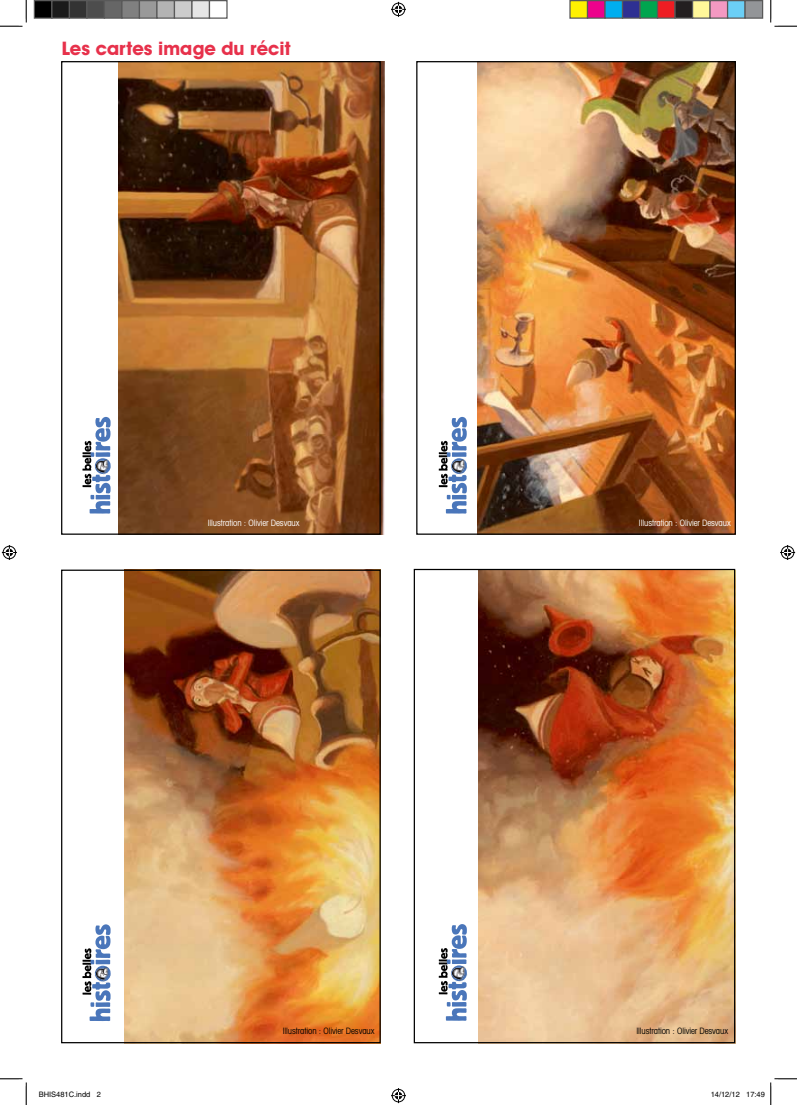
<style>
.page{position:relative;width:797px;height:1105px;background:#fff}
.page>*{position:absolute;margin:0;border:0;box-sizing:border-box;transform-origin:0 0}
.t1{font:700 18.75px "Avant Garde IT Cby BT";color:#e7314b}
.t2{font:condensed 8.75px "Avant Garde IT Cby BT";letter-spacing:-.01em;color:#fff}
.t3{font:condensed 8.75px "Avant Garde IT Cby BT";letter-spacing:-.01em;color:#000}
.t4{font:7.5px "Helvetica";color:#000}
</style>
<div class="page">
<img style="left:124px;top:572px;width:255px;height:469px">
<img style="left:479px;top:571px;width:254px;height:470px">
<img style="left:118px;top:62px;width:266px;height:473px">
<img style="left:477px;top:63px;width:257px;height:470px">
<div style="left:416px;top:61px;width:320px;height:474px;border:1px solid #000"></div>
<div style="left:61px;top:61px;width:320px;height:474px;border:1px solid #000"></div>
<div style="left:61px;top:570px;width:320px;height:473px;border:1px solid #000"></div>
<div style="left:414px;top:569px;width:321px;height:474px;border:1px solid #000"></div>
<svg style="left:439px;top:417px;width:28px;height:97px"></svg>
<svg style="left:82px;top:924px;width:29px;height:97px"></svg>
<svg style="left:82px;top:417px;width:29px;height:97px"></svg>
<svg style="left:439px;top:924px;width:28px;height:97px"></svg>
<svg style="left:0;top:0;width:27px;height:27px"></svg>
<svg style="left:0;top:1078px;width:27px;height:27px"></svg>
<svg style="left:770px;top:0;width:27px;height:27px"></svg>
<svg style="left:391px;top:2px;width:15px;height:15px"></svg>
<svg style="left:391px;top:1088px;width:15px;height:15px"></svg>
<svg style="left:2px;top:545px;width:15px;height:15px"></svg>
<svg style="left:780px;top:545px;width:15px;height:15px"></svg>
<div style="left:34px;top:1px;width:18px;height:17px;background:#000"></div>
<div style="left:34px;top:0;width:18px;height:19px;border:1px solid #595959"></div>
<div style="left:52px;top:1px;width:17px;height:17px;background:#1a1a1a"></div>
<div style="left:51px;top:0;width:19px;height:19px;border:1px solid #595959"></div>
<div style="left:69px;top:1px;width:18px;height:17px;background:#333"></div>
<div style="left:69px;top:0;width:19px;height:19px;border:1px solid #595959"></div>
<div style="left:87px;top:1px;width:17px;height:17px;background:#4d4d4d"></div>
<div style="left:86px;top:0;width:19px;height:19px;border:1px solid #595959"></div>
<div style="left:104px;top:1px;width:18px;height:17px;background:#666"></div>
<div style="left:104px;top:0;width:18px;height:19px;border:1px solid #595959"></div>
<div style="left:122px;top:1px;width:17px;height:17px;background:#808080"></div>
<div style="left:121px;top:0;width:19px;height:19px;border:1px solid #595959"></div>
<div style="left:139px;top:1px;width:18px;height:17px;background:#999"></div>
<div style="left:139px;top:0;width:19px;height:19px;border:1px solid #595959"></div>
<div style="left:157px;top:1px;width:17px;height:17px;background:#b3b3b3"></div>
<div style="left:156px;top:0;width:19px;height:19px;border:1px solid #595959"></div>
<div style="left:174px;top:1px;width:18px;height:17px;background:#ccc"></div>
<div style="left:174px;top:0;width:18px;height:19px;border:1px solid #595959"></div>
<div style="left:192px;top:1px;width:17px;height:17px;background:#e6e6e6"></div>
<div style="left:191px;top:0;width:19px;height:19px;border:1px solid #595959"></div>
<div style="left:209px;top:0;width:19px;height:19px;border:1px solid #595959"></div>
<div style="left:570px;top:1px;width:17px;height:17px;background:#fff101"></div>
<div style="left:569px;top:0;width:19px;height:19px;border:1px solid #595959"></div>
<div style="left:587px;top:1px;width:18px;height:17px;background:#ed028c"></div>
<div style="left:587px;top:0;width:18px;height:19px;border:1px solid #595959"></div>
<div style="left:605px;top:1px;width:17px;height:17px;background:#00aeef"></div>
<div style="left:604px;top:0;width:19px;height:19px;border:1px solid #595959"></div>
<div style="left:622px;top:1px;width:18px;height:17px;background:#2e3092"></div>
<div style="left:622px;top:0;width:18px;height:19px;border:1px solid #595959"></div>
<div style="left:640px;top:1px;width:17px;height:17px;background:#00a54f"></div>
<div style="left:639px;top:0;width:19px;height:19px;border:1px solid #595959"></div>
<div style="left:657px;top:1px;width:18px;height:17px;background:#ee1d23"></div>
<div style="left:657px;top:0;width:18px;height:19px;border:1px solid #595959"></div>
<div style="left:675px;top:1px;width:17px;height:17px;background:#231f20"></div>
<div style="left:674px;top:0;width:19px;height:19px;border:1px solid #595959"></div>
<div style="left:692px;top:1px;width:18px;height:17px;background:#fff79a"></div>
<div style="left:692px;top:0;width:18px;height:19px;border:1px solid #595959"></div>
<div style="left:710px;top:1px;width:17px;height:17px;background:#f499c2"></div>
<div style="left:709px;top:0;width:19px;height:19px;border:1px solid #595959"></div>
<div style="left:727px;top:1px;width:18px;height:17px;background:#6bcff6"></div>
<div style="left:727px;top:0;width:18px;height:19px;border:1px solid #595959"></div>
<div style="left:745px;top:1px;width:17px;height:17px;background:#939598"></div>
<div style="left:744px;top:0;width:19px;height:19px;border:1px solid #595959"></div>
<svg style="left:770px;top:1078px;width:27px;height:27px"></svg>
<h1 class="t1" style="left:62px;top:37px;width:230px">Les cartes image du récit</h1>
<p class="t2" style="left:208px;top:518px;width:93px">Illustration : Olivier Desvaux</p>
<p class="t3" style="left:283px;top:1026px;width:93px">Illustration : Olivier Desvaux</p>
<p class="t2" style="left:639px;top:518px;width:93px">Illustration : Olivier Desvaux</p>
<p class="t3" style="left:636px;top:1026px;width:93px">Illustration : Olivier Desvaux</p>
<p class="t4" style="left:39px;top:1090px;width:64px">BHIS481C.indd 2</p>
<p class="t4" style="left:710px;top:1090px;width:56px">14/12/12 17:49</p>
</div>
